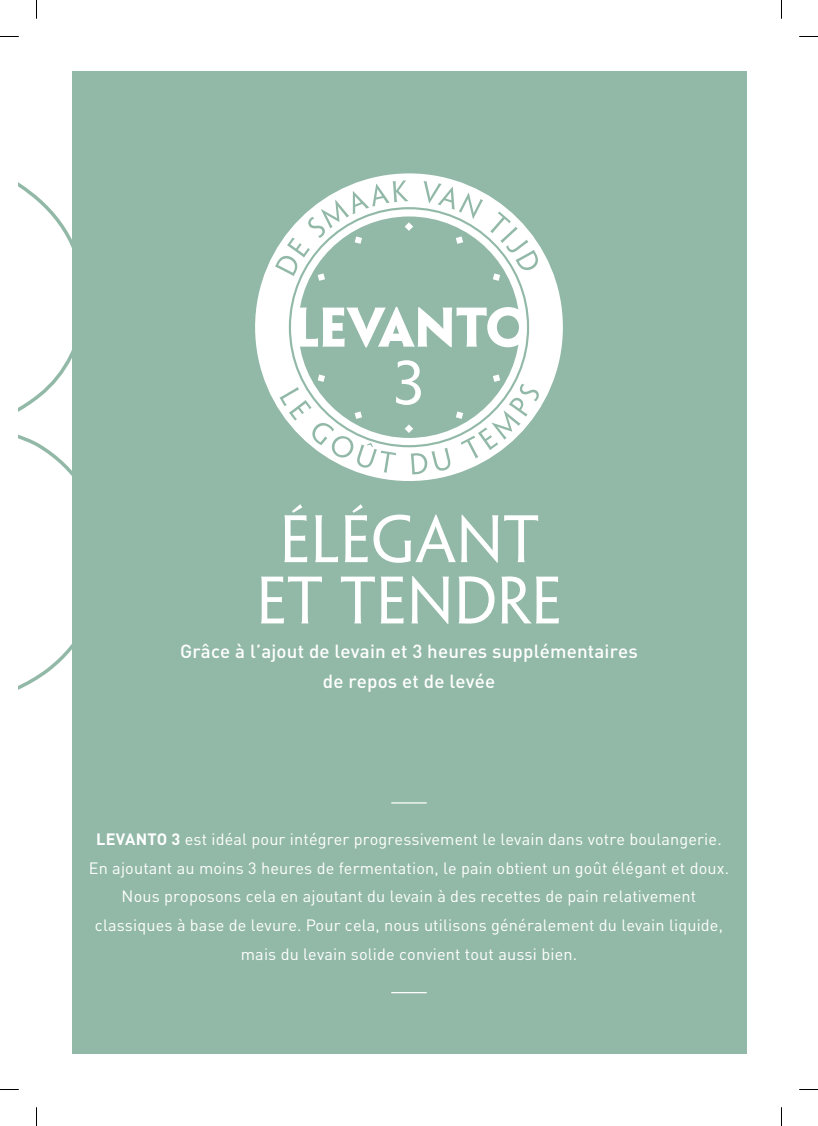
<style>
.page{position:relative;width:818px;height:1126px;background:#fff}
.page>*{position:absolute;margin:0;border:0;box-sizing:border-box;transform-origin:0 0}
.t1{font:60px/61.2px "Penumbra Flare Std";letter-spacing:.01em;color:#fff;text-align:center}
.t2{font:500 18.75px/30px "DINPLUS";letter-spacing:.01em;color:#fff;text-align:center}
.t3{font:16.25px/28.8px "DINPLUS";letter-spacing:.01em;color:#fff;text-align:center}
.s1{font-weight:700}
</style>
<div class="page">
<svg style="left:19px;top:183px;width:53px;height:507px"></svg>
<div style="left:72px;top:72px;width:673px;height:981px;background:#92b9a7"></div>
<hr style="left:391px;top:802px;width:35px;height:1px;background:#fff">
<hr style="left:391px;top:991px;width:35px;height:2px;background:#fff">
<svg style="left:255px;top:173px;width:308px;height:308px"></svg>
<svg style="left:423px;top:181px;width:59px;height:26px"></svg>
<svg style="left:275px;top:180px;width:138px;height:101px"></svg>
<svg style="left:279px;top:360px;width:260px;height:114px"></svg>
<svg style="left:529px;top:211px;width:8px;height:70px"></svg>
<svg style="left:288px;top:207px;width:241px;height:240px"></svg>
<svg style="left:0;top:36px;width:19px;height:1px"></svg>
<svg style="left:799px;top:36px;width:18px;height:1px"></svg>
<svg style="left:0;top:1089px;width:19px;height:1px"></svg>
<svg style="left:799px;top:1089px;width:18px;height:1px"></svg>
<svg style="left:36px;top:0;width:1px;height:19px"></svg>
<svg style="left:36px;top:1107px;width:1px;height:18px"></svg>
<h1 class="t1" style="left:256px;top:510px;width:306px">ÉLÉGANT<br>ET TENDRE</h1>
<p class="t2" style="left:180px;top:636px;width:459px">Grâce à l’ajout de levain et 3 heures supplémentaires de repos et de levée</p>
<p class="t3" style="left:89px;top:824px;width:641px"><span class="s1">LEVANTO 3</span> est idéal pour intégrer progressivement le levain dans votre boulangerie.<br>En ajoutant au moins 3 heures de fermentation, le pain obtient un goût élégant et doux.<br>Nous proposons cela en ajoutant du levain à des recettes de pain relativement classiques à base de levure. Pour cela, nous utilisons généralement du levain liquide, mais du levain solide convient tout aussi bien.</p>
</div>
